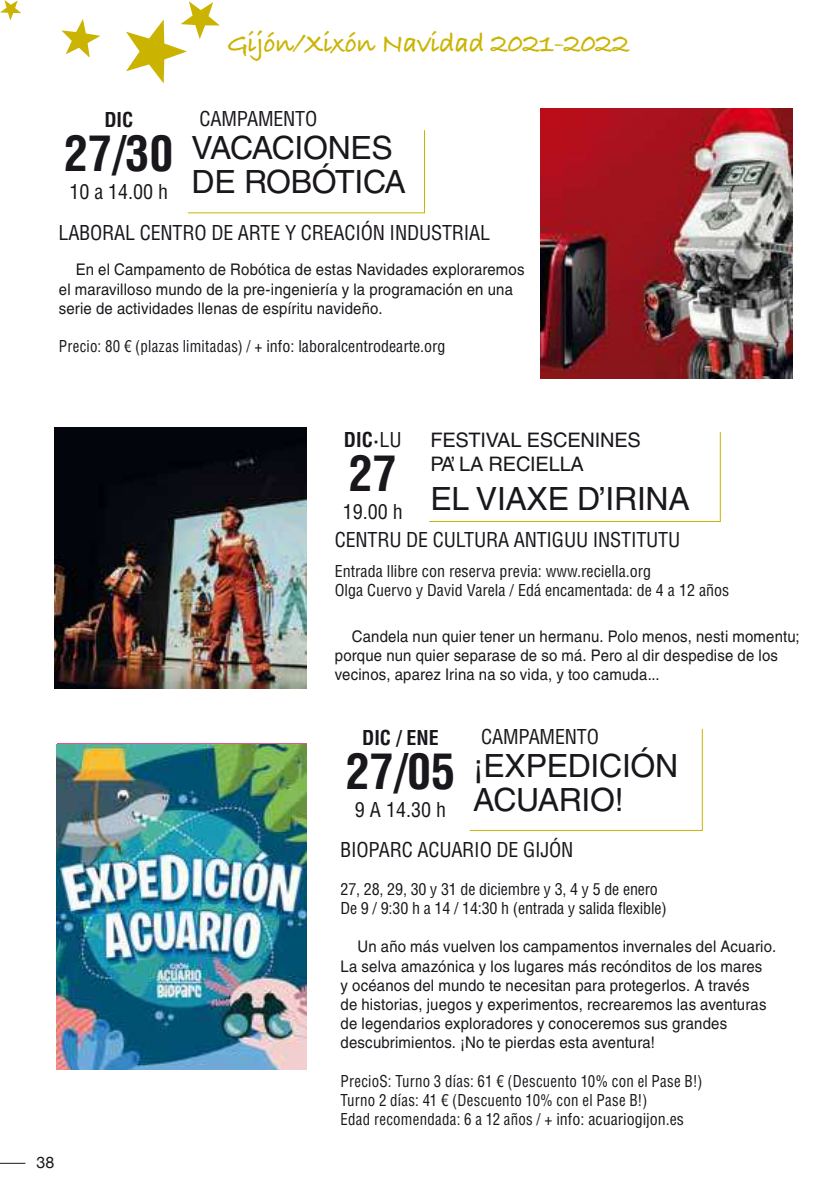
<style>
.page{position:relative;width:840px;height:1191px;background:#fff}
.page>*{position:absolute;margin:0;border:0;box-sizing:border-box;transform-origin:0 0}
.t1{font:700 condensed 48px "Helvetica LT Std";color:#1a171c}
.t2{font:32px/34px "Helvetica LT Std";letter-spacing:-.01em;color:#1a171c}
.t3{font:700 28px "Bradley Hand ITCTT";letter-spacing:-.015em;color:#cab301}
.t4{font:condensed 20px/28.4px "Helvetica LT Std";letter-spacing:-.01em;color:#1a171c}
.t5{font:20px/24px "Helvetica LT Std";letter-spacing:-.01em;color:#1a171c}
.t6{font:700 condensed 20px "Helvetica LT Std";color:#1a171c}
.t7{font:16px/19.2px "Helvetica LT Std";letter-spacing:.015em;color:#1a171c;scale:.93 1}
.t8{font:condensed 16px/19.2px "Helvetica LT Std";color:#1a171c;scale:.93 1}
.t9{font:condensed 16px/19.2px "Helvetica LT Std";color:#1a171c}
.t10{font:16px "Helvetica Neue";color:#1a171c}
.s1{font-weight:400}
</style>
<div class="page">
<svg style="left:61px;top:19px;width:39px;height:39px"></svg>
<svg style="left:126px;top:1px;width:94px;height:83px"></svg>
<svg style="left:0;top:0;width:21px;height:20px"></svg>
<svg style="left:0;top:1162px;width:25px;height:1px"></svg>
<svg style="left:188px;top:130px;width:237px;height:84px"></svg>
<svg style="left:469px;top:729px;width:233px;height:102px"></svg>
<img style="left:540px;top:108px;width:252px;height:270px">
<img style="left:57px;top:744px;width:249px;height:325px">
<img style="left:54px;top:428px;width:252px;height:260px">
<svg style="left:429px;top:432px;width:291px;height:90px"></svg>
<p class="t6" style="left:104px;top:107px;width:30px">DIC</p>
<h1 class="t1" style="left:64px;top:124px;width:111px">27/30</h1>
<p class="t4" style="left:69px;top:178px;width:100px">10 a 14.00 h</p>
<h3 class="t3" style="left:227px;top:22px;width:404px">Gijón/Xixón Navidad 2021-2022</h3>
<p class="t4" style="left:199px;top:105px;width:119px">CAMPAMENTO</p>
<h2 class="t2" style="left:191px;top:131px;width:216px">VACACIONES<br>DE ROBÓTICA</h2>
<p class="t4" style="left:59px;top:218px;width:433px">LABORAL CENTRO DE ARTE Y CREACIÓN INDUSTRIAL</p>
<p class="t7" style="left:59px;top:260px;width:502px;text-indent:17px">En el Campamento de Robótica de estas Navidades exploraremos el maravilloso mundo de la pre-ingeniería y la programación en una serie de actividades llenas de espíritu navideño.</p>
<p class="t8" style="left:59px;top:337px;width:417px">Precio: 80 € (plazas limitadas) / + info: laboralcentrodearte.org</p>
<p class="t6" style="left:344px;top:427px;width:59px">DIC·<span class="s1">LU</span></p>
<h1 class="t1" style="left:348px;top:443px;width:49px">27</h1>
<p class="t4" style="left:334px;top:497px;width:347px;text-indent:8px">19.00 h<br>CENTRU DE CULTURA ANTIGUU INSTITUTU</p>
<p class="t5" style="left:430px;top:427px;width:212px">FESTIVAL ESCENINES<br>PA’ LA RECIELLA</p>
<h2 class="t2" style="left:430px;top:481px;width:261px">EL VIAXE D’IRINA</h2>
<p class="t9" style="left:334px;top:561px;width:396px">Entrada llibre con reserva previa: www.reciella.org<br>Olga Cuervo y David Varela / Edá encamentada: de 4 a 12 años</p>
<p class="t7" style="left:334px;top:626px;width:501px;text-indent:17px">Candela nun quier tener un hermanu. Polo menos, nesti momentu; porque nun quier separase de so má. Pero al dir despedise de los vecinos, aparez Irina na so vida, y too camuda...</p>
<p class="t6" style="left:362px;top:725px;width:78px">DIC / ENE</p>
<h1 class="t1" style="left:345px;top:741px;width:111px">27/05</h1>
<p class="t4" style="left:354px;top:795px;width:93px">9 A 14.30 h</p>
<p class="t4" style="left:481px;top:722px;width:119px">CAMPAMENTO</p>
<h2 class="t2" style="left:473px;top:748px;width:206px">¡EXPEDICIÓN<br>ACUARIO!</h2>
<p class="t4" style="left:340px;top:836px;width:235px">BIOPARC ACUARIO DE GIJÓN</p>
<p class="t9" style="left:340px;top:879px;width:327px">27, 28, 29, 30 y 31 de diciembre y 3, 4 y 5 de enero<br>De 9 / 9:30 h a 14 / 14:30 h (entrada y salida flexible)</p>
<p class="t10" style="left:36px;top:1150px;width:19px">38</p>
<p class="t7" style="left:340px;top:937px;width:469px;text-indent:17px">Un año más vuelven los campamentos invernales del Acuario.<br>La selva amazónica y los lugares más recónditos de los mares<br>y océanos del mundo te necesitan para protegerlos. A través<br>de historias, juegos y experimentos, recrearemos las aventuras de legendarios exploradores y conoceremos sus grandes descubrimientos. ¡No te pierdas esta aventura!</p>
<p class="t8" style="left:340px;top:1071px;width:390px">PrecioS: Turno 3 días: 61 € (Descuento 10% con el Pase B!)<br>Turno 2 días: 41 € (Descuento 10% con el Pase B!)<br>Edad recomendada: 6 a 12 años / + info: acuariogijon.es</p>
</div>
